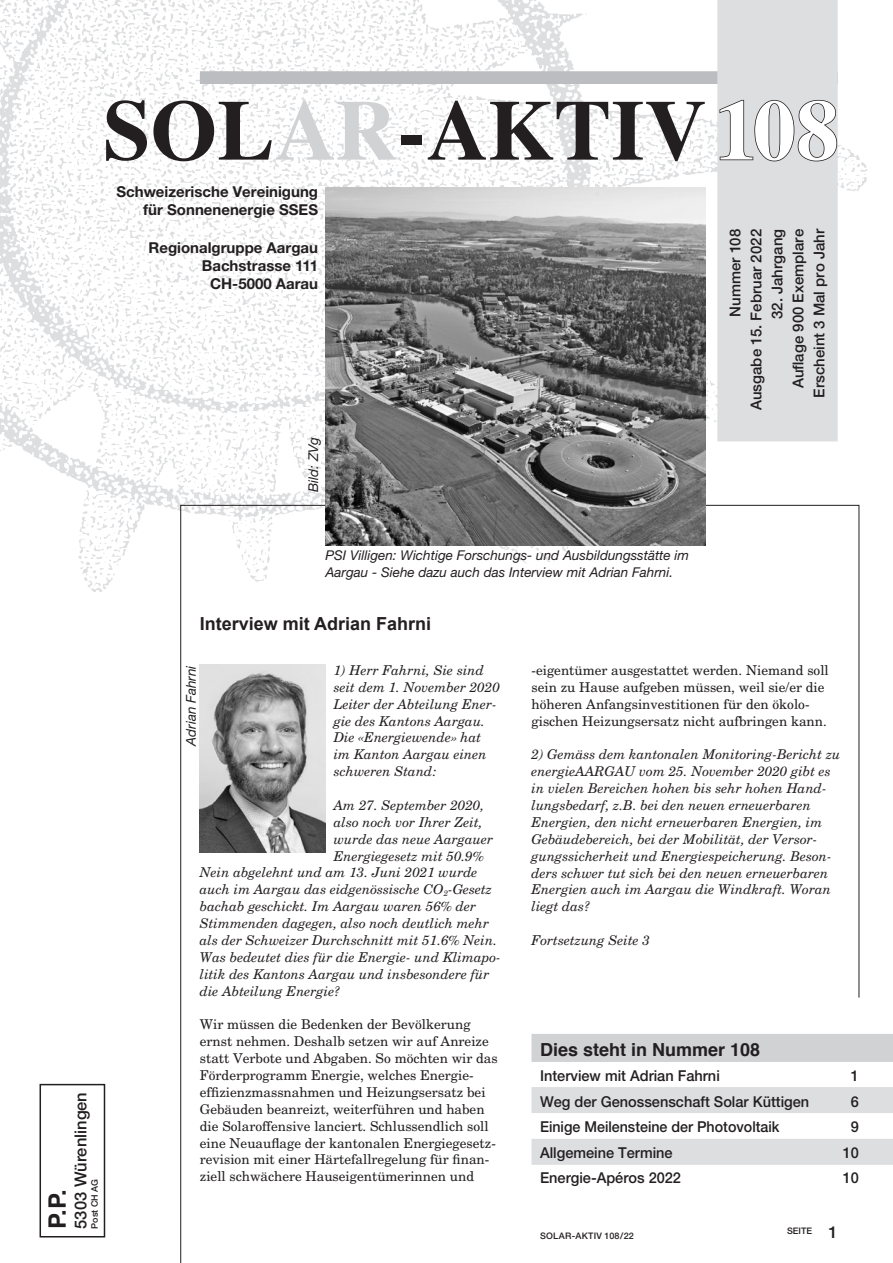
<style>
.page{position:relative;width:893px;height:1263px;background:#fff}
.page>*{position:absolute;margin:0;border:0;box-sizing:border-box;transform-origin:0 0}
.t1{font:700 85.5px "Times";color:#231f20}
.t2{font:700 24px "Helvetica";color:#231f20}
.t3{font:700 18px "Arial";color:#231f20}
.t4{font:700 18px "Helvetica";color:#231f20}
.t5{font:500 16.5px "Helvetica Neue";color:#231f20}
.t6{font:500 15px/21px "Helvetica Neue";color:#231f20;text-align:right}
.t7{font:700 15px/18px "Helvetica Neue";color:#231f20;text-align:right}
.t8{font:500 15px "Helvetica Neue";color:#231f20;scale:.95 1}
.t9{font:italic 13.5px/17px "New Century Schlbk";color:#231f20}
.t10{font:13.5px/16.8px "New Century Schlbk";color:#231f20}
.t11{font:italic 13.5px/16.8px "Helvetica Neue";color:#231f20}
.t12{font:500 9px "Helvetica Neue";letter-spacing:.02em;color:#231f20}
.s1{color:#d1d2d4}
</style>
<div class="page">
<img style="left:0;top:0;width:867px;height:592px">
<svg style="left:180px;top:505px;width:679px;height:758px"></svg>
<div style="left:200px;top:71px;width:638px;height:13px;background:#bcbdc0;border:2px solid #bcbdc0"></div>
<div style="left:40px;top:1084px;width:65px;height:153px;border:2px solid #231f20"></div>
<div style="left:717px;top:0;width:121px;height:441px;background:#dddee0"></div>
<div style="left:478px;top:1225px;width:103px;height:22px;background:#fff"></div>
<svg style="left:531px;top:998px;width:362px;height:265px"></svg>
<img style="left:325px;top:188px;width:381px;height:357px">
<img style="left:200px;top:664px;width:125px;height:188px">
<h1 class="t1" style="left:103px;top:49px;width:737px">SOL<span class="s1">AR</span>-AKTIV108</h1>
<p class="t7" style="left:116px;top:182px;width:203px;line-height:18.8px">Schweizerische Vereinigung für Sonnenenergie SSES</p>
<p class="t7" style="left:149px;top:238px;width:171px">Regionalgruppe Aargau<br>Bachstrasse 111<br>CH-5000 Aarau</p>
<p class="t6" style="left:724px;top:410px;width:183px;rotate:-90deg">Nummer 108<br>Ausgabe 15. Februar 2022</p>
<p class="t6" style="left:766px;top:398px;width:171px;rotate:-90deg">32. Jahrgang<br>Auflage 900 Exemplare<br>Erscheint 3 Mal pro Jahr</p>
<p class="t11" style="left:305px;top:492px;width:56px;rotate:-90deg">Bild: ZVg</p>
<h2 class="t2" style="left:38px;top:1229px;width:41px;rotate:-90deg">P.P.</h2>
<p class="t5" style="left:71px;top:1229px;width:138px;rotate:-90deg">5303 Würenlingen</p>
<p class="t12" style="left:89px;top:1229px;width:51px;rotate:-90deg">Post CH AG</p>
<p class="t11" style="left:325px;top:547px;width:365px">PSI Villigen: Wichtige Forschungs- und Ausbildungsstätte im<br>Aargau - Siehe dazu auch das Interview mit Adrian Fahrni.</p>
<h3 class="t3" style="left:200px;top:611px;width:233px">Interview mit Adrian Fahrni</h3>
<p class="t9" style="left:334px;top:661px;width:168px">1) Herr Fahrni, Sie sind seit dem 1. November 2020<br>Leiter der Abteilung Ener&shy;gie des Kantons Aargau.<br>Die «Energiewende» hat im Kanton Aargau einen schweren Stand:</p>
<p class="t9" style="left:334px;top:796px;width:152px">Am 27. September 2020,</p>
<p class="t9" style="left:334px;top:813px;width:150px">also noch vor Ihrer Zeit,</p>
<p class="t9" style="left:334px;top:830px;width:161px">wurde das neue Aargauer</p>
<p class="t9" style="left:334px;top:847px;width:152px">Energiegesetz mit 50.9%</p>
<p class="t9" style="left:200px;top:864px;width:279px">Nein abgelehnt und am 13. Juni 2021 wurde</p>
<p class="t9" style="left:200px;top:881px;width:294px">auch im Aargau das eidgenössische CO<sub>2</sub>-Gesetz</p>
<p class="t9" style="left:200px;top:898px;width:278px">bachab geschickt. Im Aargau waren 56% der</p>
<p class="t9" style="left:200px;top:915px;width:291px">Stimmenden dagegen, also noch deutlich mehr</p>
<p class="t9" style="left:200px;top:931px;width:299px">als der Schweizer Durchschnitt mit 51.6% Nein.</p>
<p class="t9" style="left:200px;top:948px;width:302px">Was bedeutet dies für die Energie- und Klimapo-</p>
<p class="t9" style="left:200px;top:965px;width:291px">litik des Kantons Aargau und insbesondere für</p>
<p class="t9" style="left:200px;top:982px;width:142px">die Abteilung Energie?</p>
<p class="t10" style="left:200px;top:1016px;width:299px">Wir müssen die Bedenken der Bevölkerung ernst nehmen. Deshalb setzen wir auf Anreize statt Verbote und Abgaben. So möchten wir das Förderprogramm Energie, welches Energie&shy;effizienzmassnahmen und Heizungsersatz bei Gebäuden beanreizt, weiterführen und haben die Solaroffensive lanciert. Schlussendlich soll eine Neuauflage der kantonalen Energiegesetz&shy;revision mit einer Härtefallregelung für finan&shy;ziell schwächere Hauseigentümerinnen und</p>
<p class="t11" style="left:182px;top:746px;width:82px;rotate:-90deg">Adrian Fahrni</p>
<p class="t10" style="left:531px;top:661px;width:299px">-eigentümer ausgestattet werden. Niemand soll sein zu Hause aufgeben müssen, weil sie/er die höheren Anfangsinvestitionen für den ökolo&shy;gischen Heizungsersatz nicht aufbringen kann.</p>
<p class="t9" style="left:531px;top:746px;width:310px">2) Gemäss dem kantonalen Monitoring-Bericht zu energieAARGAU vom 25. November 2020 gibt es in vielen Bereichen hohen bis sehr hohen Hand&shy;lungsbedarf, z.B. bei den neuen erneuerbaren Energien, den nicht erneuerbaren Energien, im Gebäudebereich, bei der Mobilität, der Versor&shy;gungssicherheit und Energiespeicherung. Beson&shy;ders schwer tut sich bei den neuen erneuerbaren Energien auch im Aargau die Windkraft. Woran liegt das?</p>
<p class="t9" style="left:531px;top:932px;width:120px">Fortsetzung Seite 3</p>
<h3 class="t4" style="left:540px;top:1035px;width:222px">Dies steht in Nummer 108</h3>
<p class="t6" style="left:540px;top:1065px;width:181px">Interview mit Adrian Fahrni</p>
<p class="t6" style="left:851px;top:1065px;width:10px">1</p>
<p class="t6" style="left:540px;top:1091px;width:271px">Weg der Genossenschaft Solar Küttigen</p>
<p class="t6" style="left:851px;top:1091px;width:10px">6</p>
<p class="t8" style="left:540px;top:1118px;width:254px">Einige Meilensteine der Photovoltaik</p>
<p class="t6" style="left:851px;top:1116px;width:10px">9</p>
<p class="t6" style="left:540px;top:1142px;width:134px">Allgemeine Termine</p>
<p class="t6" style="left:843px;top:1142px;width:18px">10</p>
<p class="t6" style="left:540px;top:1167px;width:143px">Energie-Apéros 2022</p>
<p class="t6" style="left:843px;top:1167px;width:18px">10</p>
<p class="t12" style="left:540px;top:1230px;width:95px">SOLAR-AKTIV 108/22</p>
<p class="t12" style="left:787px;top:1225px;width:27px">SEITE</p>
<p class="t5" style="left:829px;top:1222px;width:11px">1</p>
</div>
